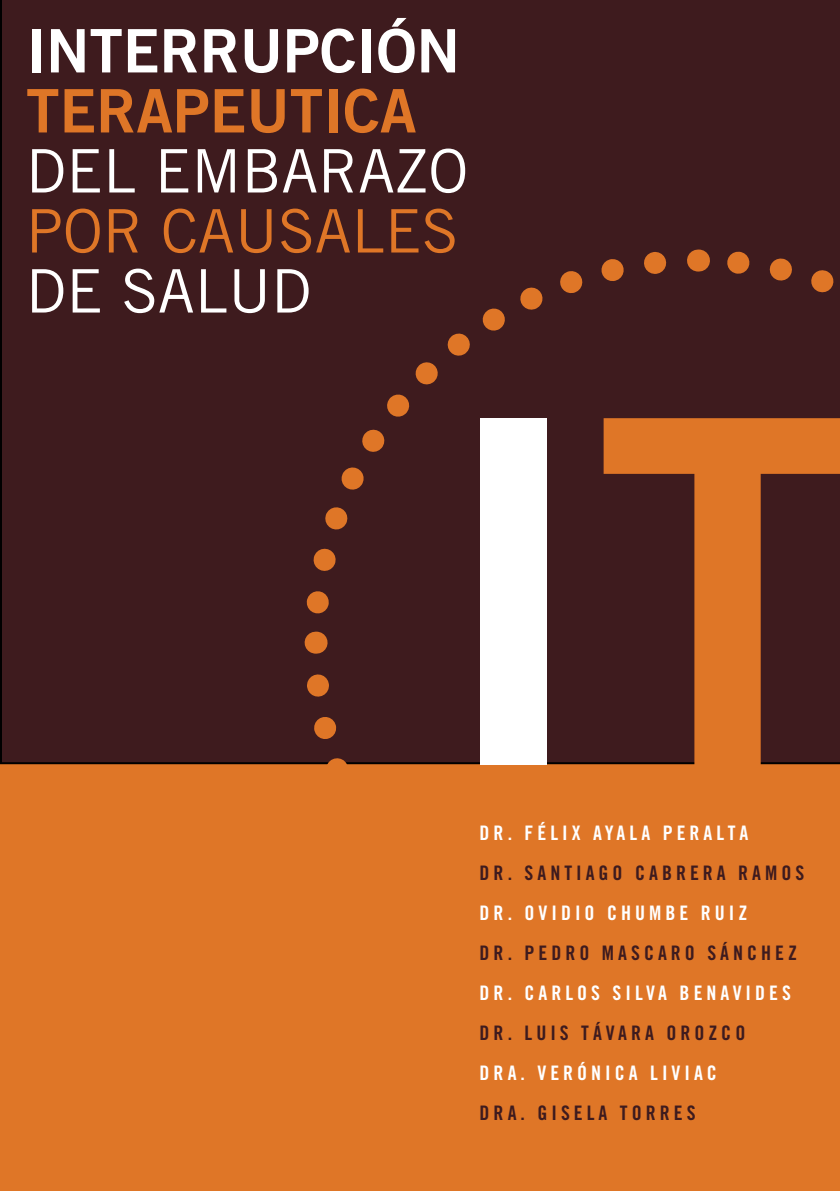
<style>
.page{position:relative;width:840px;height:1191px;background:#fff}
.page>*{position:absolute;margin:0;border:0;box-sizing:border-box;transform-origin:0 0}
.t1{font:480px "Trade Gothic Bold Two";color:#fff}
.t2{font:60px "Trade Gothic";color:#fff}
.t3{font:60px "Trade Gothic Bold Two";color:#fff}
.t4{font:60px "Trade Gothic Bold Two";color:#df7627}
.t5{font:60px "Trade Gothic";color:#df7627}
.t6{font:20px "Trade Gothic Bold Cond Twenty";letter-spacing:.2em;color:#fff}
.t7{font:20px "Trade Gothic Bold Cond Twenty";letter-spacing:.2em;color:#3e1b1e}
.s1{color:#df7627}
</style>
<div class="page">
<div style="left:0;top:0;width:839px;height:1191px;background:#df7627"></div>
<div style="left:0;top:0;width:839px;height:764px;background:#3e1b1e"></div>
<div style="left:716px;top:641px;width:123px;height:124px;background:#3e1b1e"></div>
<div style="left:695px;top:238px;width:144px;height:386px;background:#3e1b1e"></div>
<div style="left:293px;top:239px;width:386px;height:405px;background:#3e1b1e"></div>
<div style="left:293px;top:661px;width:406px;height:104px;background:#3e1b1e"></div>
<svg style="left:839px;top:631px;width:1px;height:22px"></svg>
<svg style="left:697px;top:249px;width:1px;height:22px"></svg>
<svg style="left:315px;top:631px;width:1px;height:22px"></svg>
<svg style="left:839px;top:997px;width:1px;height:194px"></svg>
<h2 class="t3" style="left:26px;top:14px;width:435px">INTERRUPCIÓN</h2>
<h2 class="t4" style="left:26px;top:74px;width:392px">TERAPEUTICA</h2>
<h2 class="t2" style="left:26px;top:135px;width:443px">DEL EMBARAZO</h2>
<h2 class="t5" style="left:26px;top:195px;width:433px">POR CAUSALES</h2>
<h2 class="t2" style="left:26px;top:255px;width:286px">DE SALUD</h2>
<h1 class="t1" style="left:433px;top:296px;width:428px">I<span class="s1">T</span></h1>
<p class="t6" style="left:479px;top:820px;width:269px">DR. FÉLIX AYALA PERALTA</p>
<p class="t7" style="left:479px;top:860px;width:325px">DR. SANTIAGO CABRERA RA MOS</p>
<p class="t6" style="left:479px;top:900px;width:269px">DR. O VID IO CHUMBE RUIZ</p>
<p class="t7" style="left:479px;top:940px;width:136px">DR. PED RO MASCA</p>
<p class="t7" style="left:670px;top:940px;width:127px">RO SÁNC HEZ</p>
<p class="t6" style="left:479px;top:980px;width:311px">DR. CARLOS SILVA B ENAVID ES</p>
<p class="t7" style="left:479px;top:1020px;width:267px">DR. LUIS TÁVARA O ROZC O</p>
<p class="t6" style="left:479px;top:1060px;width:226px">DRA. VERÓNICA LIVIAC</p>
<p class="t7" style="left:479px;top:1100px;width:216px">DRA. G ISELA TORRES</p>
</div>
